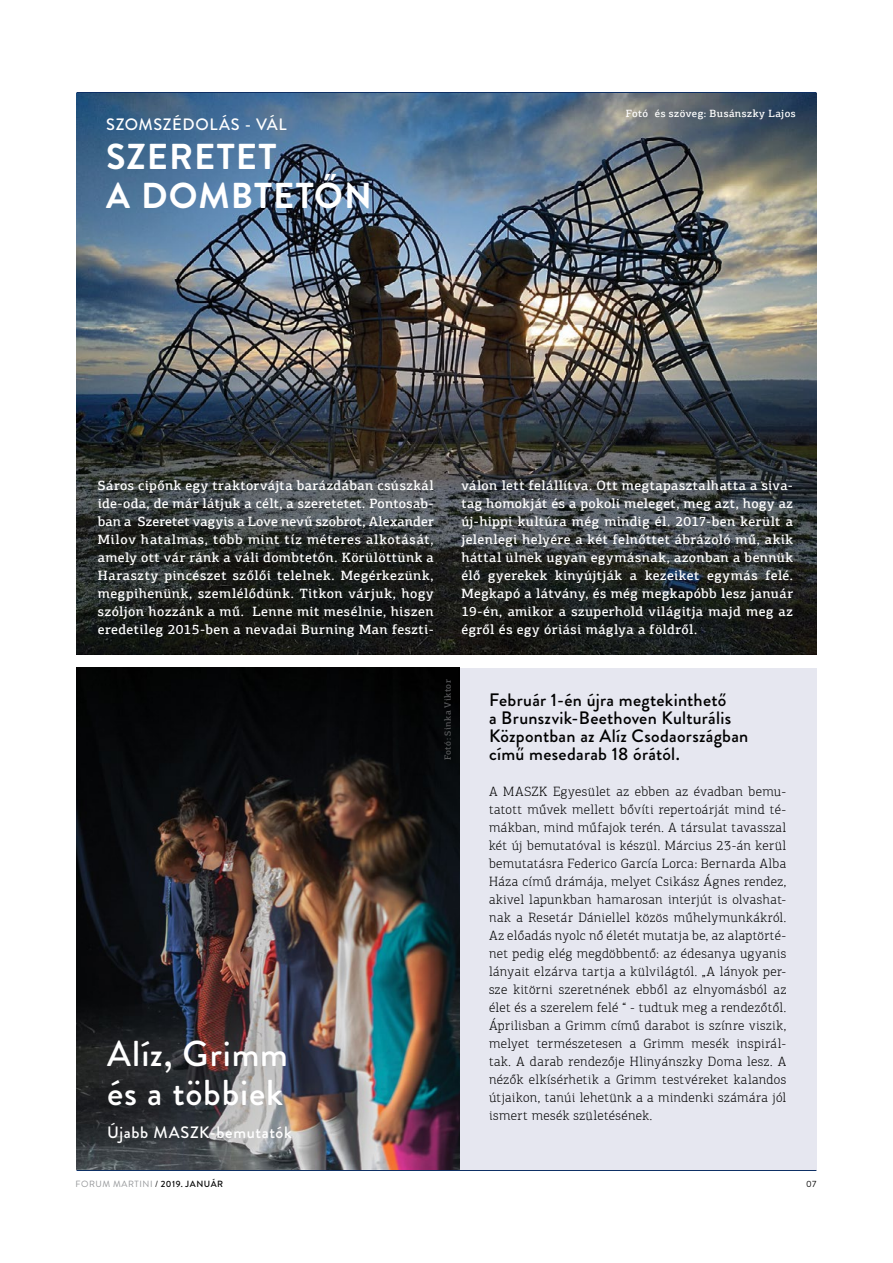
<style>
.page{position:relative;width:893px;height:1263px;background:#fff}
.page>*{position:absolute;margin:0;border:0;box-sizing:border-box;transform-origin:0 0}
.t1{font:500 36px/39px "Brandon Grotesque";letter-spacing:.025em;color:#fff}
.t2{font:700 36px/39px "Brandon Grotesque";letter-spacing:.03em;color:#fff}
.t3{font:500 18px/18px "Brandon Grotesque";letter-spacing:.015em;color:#000}
.t4{font:500 16.5px "Brandon Grotesque";letter-spacing:.04em;color:#fff}
.t5{font:300 13.5px/18px "PF Agora Slab Pro";letter-spacing:.03em;color:#000;text-align:justify}
.t6{font:500 13.5px/18px "PF Agora Slab Pro";letter-spacing:.03em;color:#fff;text-align:justify}
.t7{font:500 10.5px "PF Agora Slab Pro";letter-spacing:.045em;color:#fff}
.t8{font:9px "Brandon Grotesque";letter-spacing:.06em;color:#939598}
.t9{font:500 9px "PF Agora Slab Pro";letter-spacing:.04em;color:#58595b}
.t10{font:9px "Brandon Grotesque";color:#000}
.s1{color:#000}
.s2{font-weight:500;color:#000}
</style>
<div class="page">
<hr style="left:77px;top:92px;width:739px;height:2px;background:#00245d">
<hr style="left:77px;top:1169px;width:739px;height:2px;background:#00245d">
<div style="left:77px;top:668px;width:740px;height:501px;background:#e6e7f0"></div>
<img style="left:77px;top:94px;width:739px;height:561px">
<img style="left:77px;top:668px;width:382px;height:501px">
<p class="t4" style="left:106px;top:112px;width:182px">SZOMSZÉDOLÁS - VÁL</p>
<h1 class="t2" style="left:106px;top:137px;width:267px">SZERETET<br>A DOMBTETŐN</h1>
<p class="t7" style="left:626px;top:107px;width:171px">Fotó és szöveg: Busánszky Lajos</p>
<p class="t6" style="left:98px;top:476px;width:337px">Sáros cipőnk egy traktorvájta barázdában csúszkál ide-oda, de már látjuk a célt, a szeretetet. Pontosab&shy;ban a Szeretet vagyis a Love nevű szobrot, Alexander Milov hatalmas, több mint tíz méteres alkotását, amely ott vár ránk a váli dombtetőn. Körülöttünk a Haraszty pincészet szőlői telelnek. Megérkezünk, megpihenünk, szemlélődünk. Titkon várjuk, hogy szóljon hozzánk a mű. Lenne mit mesélnie, hiszen eredetileg 2015-ben a nevadai Burning Man feszti-</p>
<p class="t6" style="left:461px;top:476px;width:333px">válon lett felállítva. Ott megtapasztalhatta a siva&shy;tag homokját és a pokoli meleget, meg azt, hogy az új-hippi kultúra még mindig él. 2017-ben került a jelenlegi helyére a két felnőttet ábrázoló mű, akik háttal ülnek ugyan egymásnak, azonban a bennük élő gyerekek kinyújtják a kezeiket egymás felé.<br>Megkapó a látvány, és még megkapóbb lesz január 19-én, amikor a szuperhold világitja majd meg az égről és egy óriási máglya a földről.</p>
<h1 class="t1" style="left:107px;top:1035px;width:182px">Alíz, Grimm és a többiek</h1>
<p class="t4" style="left:107px;top:1120px;width:186px">Újabb MASZK-bemutatók</p>
<p class="t9" style="left:442px;top:760px;width:82px;rotate:-90deg">Fotó: Sinka Viktor</p>
<h2 class="t3" style="left:489px;top:691px;width:261px">Február 1-én újra megtekinthető<br>a Brunszvik-Beethoven Kulturális<br>Központban az Alíz Csodaországban című mesedarab 18 órától.</h2>
<p class="t5" style="left:489px;top:782px;width:299px">A MASZK Egyesület az ebben az évadban bemu&shy;tatott művek mellett bővíti repertoárját mind té&shy;mákban, mind műfajok terén. A társulat tavasszal két új bemutatóval is készül. Március 23-án kerül bemutatásra Federico García Lorca: Bernarda Alba Háza című drámája, melyet Csikász Ágnes rendez, akivel lapunkban hamarosan interjút is olvashat&shy;nak a Resetár Dániellel közös műhelymunkákról.<br>Az előadás nyolc nő életét mutatja be, az alaptörté&shy;net pedig elég megdöbbentő: az édesanya ugyanis lányait elzárva tartja a külvilágtól. „A lányok per&shy;sze kitörni szeretnének ebből az elnyomásból az élet és a szerelem felé “ - tudtuk meg a rendezőtől.<br>Áprilisban a Grimm című darabot is színre viszik, melyet természetesen a Grimm mesék inspirál&shy;tak. A darab rendezője Hlinyánszky Doma lesz. A nézők elkísérhetik a Grimm testvéreket kalandos útjaikon, tanúi lehetünk a a mindenki számára jól ismert mesék születésének.</p>
<p class="t8" style="left:76px;top:1177px;width:149px">FORUM MARTINI <span class="s1">/</span> <span class="s2">2019. JANUÁR</span></p>
<p class="t10" style="left:806px;top:1177px;width:12px">07</p>
</div>
